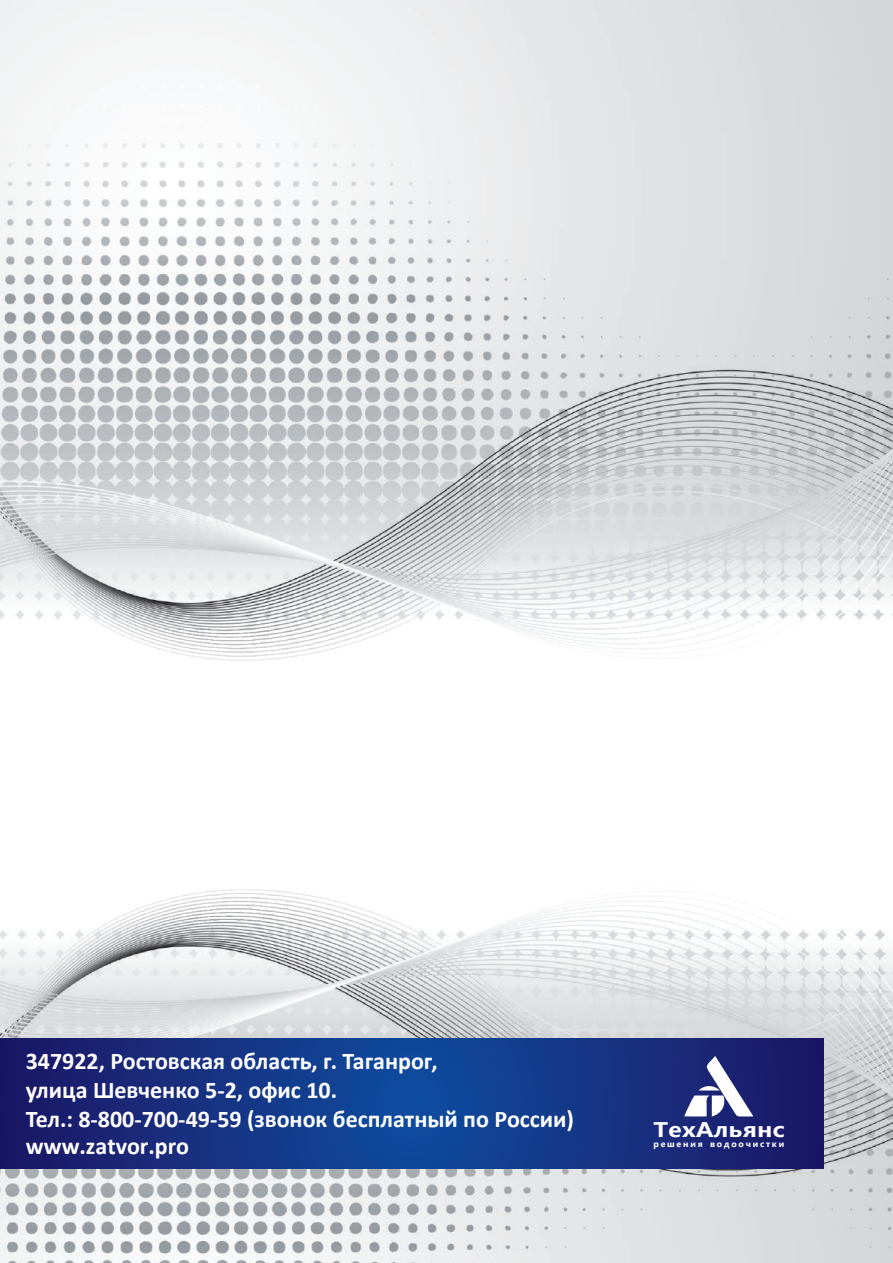
<style>
.page{position:relative;width:893px;height:1263px;background:#fff}
.page>*{position:absolute;margin:0;border:0;box-sizing:border-box;transform-origin:0 0}
.t1{font:700 24px/29.2px "Calibri";color:#fff}
.t2{font:700 19.8px "Microsoft Ya Hei";color:#fff;scale:1.19 1}
.t3{font:700 8.85px "Segoe UI";letter-spacing:.205em;color:#fff}
</style>
<div class="page">
<img style="left:0;top:0;width:893px;height:661px">
<img style="left:0;top:889px;width:893px;height:374px">
<svg style="left:0;top:1038px;width:824px;height:130px;background:#153182"></svg>
<svg style="left:684px;top:1056px;width:69px;height:60px"></svg>
<p class="t1" style="left:26px;top:1046px;width:550px">347922, Ростовская область, г. Таганрог,<br>улица Шевченко 5-2, офис 10.<br>Тел.: 8-800-700-49-59 (звонок бесплатный по России)</p>
<p class="t2" style="left:654px;top:1116px;width:112px">ТехАльянс</p>
<p class="t1" style="left:26px;top:1130px;width:165px">www.zatvor.pro</p>
<p class="t3" style="left:653px;top:1135px;width:132px">решения во оочистки</p>
<p class="t3" style="left:724px;top:1135px;width:7px">д</p>
</div>
